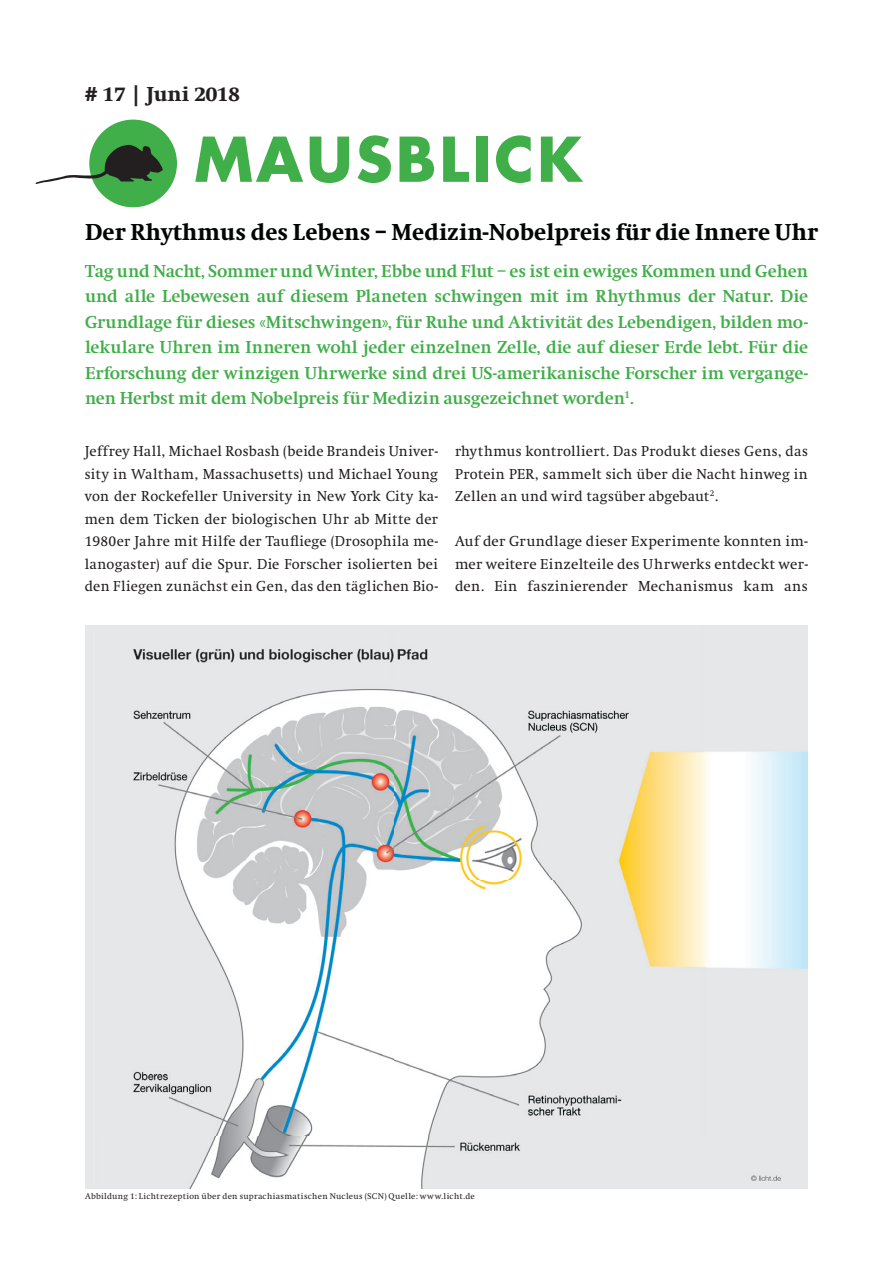
<style>
.page{position:relative;width:893px;height:1263px;background:#fff}
.page>*{position:absolute;margin:0;border:0;box-sizing:border-box;transform-origin:0 0}
.t1{font:700 60px "Futura";letter-spacing:.05em;color:#40ae49}
.t2{font:800 24px "Swift";letter-spacing:.005em;color:#030505;scale:.96 1}
.t3{font:800 21px "Swift";color:#231f20}
.t4{font:700 18px/25.5px "Swift";letter-spacing:-.005em;color:#40ae49;text-align:justify}
.t5{font:15px/22.5px "Swift";letter-spacing:.025em;color:#231f20;text-align:justify}
.t6{font:8.7px "Swift";letter-spacing:.03em;color:#231f20}
</style>
<div class="page">
<div style="left:89px;top:120px;width:88px;height:87px;background:#40ae49;border-radius:50%"></div>
<svg style="left:35px;top:145px;width:128px;height:39px"></svg>
<img style="left:85px;top:625px;width:723px;height:563px">
<h3 class="t3" style="left:85px;top:82px;width:157px"># 17 | Juni 2018</h3>
<h1 class="t1" style="left:194px;top:119px;width:390px">MAUSBLICK</h1>
<h2 class="t2" style="left:85px;top:219px;width:765px">Der Rhythmus des Lebens – Medizin-Nobelpreis für die Innere Uhr</h2>
<p class="t4" style="left:85px;top:258px;width:724px">Tag und Nacht, Sommer und Winter, Ebbe und Flut – es ist ein ewiges Kommen und Gehen und alle Lebewesen auf diesem Planeten schwingen mit im Rhythmus der Natur. Die Grundlage für dieses «Mitschwingen», für Ruhe und Aktivität des Lebendigen, bilden mo&shy;lekulare Uhren im Inneren wohl jeder einzelnen Zelle, die auf dieser Erde lebt. Für die Erforschung der winzigen Uhrwerke sind drei US-amerikanische Forscher im vergange&shy;nen Herbst mit dem Nobelpreis für Medizin ausgezeichnet worden<sup>1</sup>.</p>
<p class="t5" style="left:85px;top:440px;width:355px">Jeffrey Hall, Michael Rosbash (beide Brandeis Univer&shy;sity in Waltham, Massachusetts) und Michael Young von der Rockefeller University in New York City ka&shy;men dem Ticken der biologischen Uhr ab Mitte der 1980er Jahre mit Hilfe der Taufliege (Drosophila me&shy;lanogaster) auf die Spur. Die Forscher isolierten bei den Fliegen zunächst ein Gen, das den täglichen Bio-</p>
<p class="t5" style="left:455px;top:440px;width:354px">rhythmus kontrolliert. Das Produkt dieses Gens, das Protein PER, sammelt sich über die Nacht hinweg in Zellen an und wird tagsüber abgebaut<sup>2</sup>.</p>
<p class="t5" style="left:455px;top:530px;width:354px">Auf der Grundlage dieser Experimente konnten im&shy;mer weitere Einzelteile des Uhrwerks entdeckt wer&shy;den. Ein faszinierender Mechanismus kam ans</p>
<p class="t6" style="left:85px;top:1192px;width:391px">Abbildung 1: Lichtrezeption über den suprachiasmatischen Nucleus (SCN) Quelle: www.licht.de</p>
</div>
